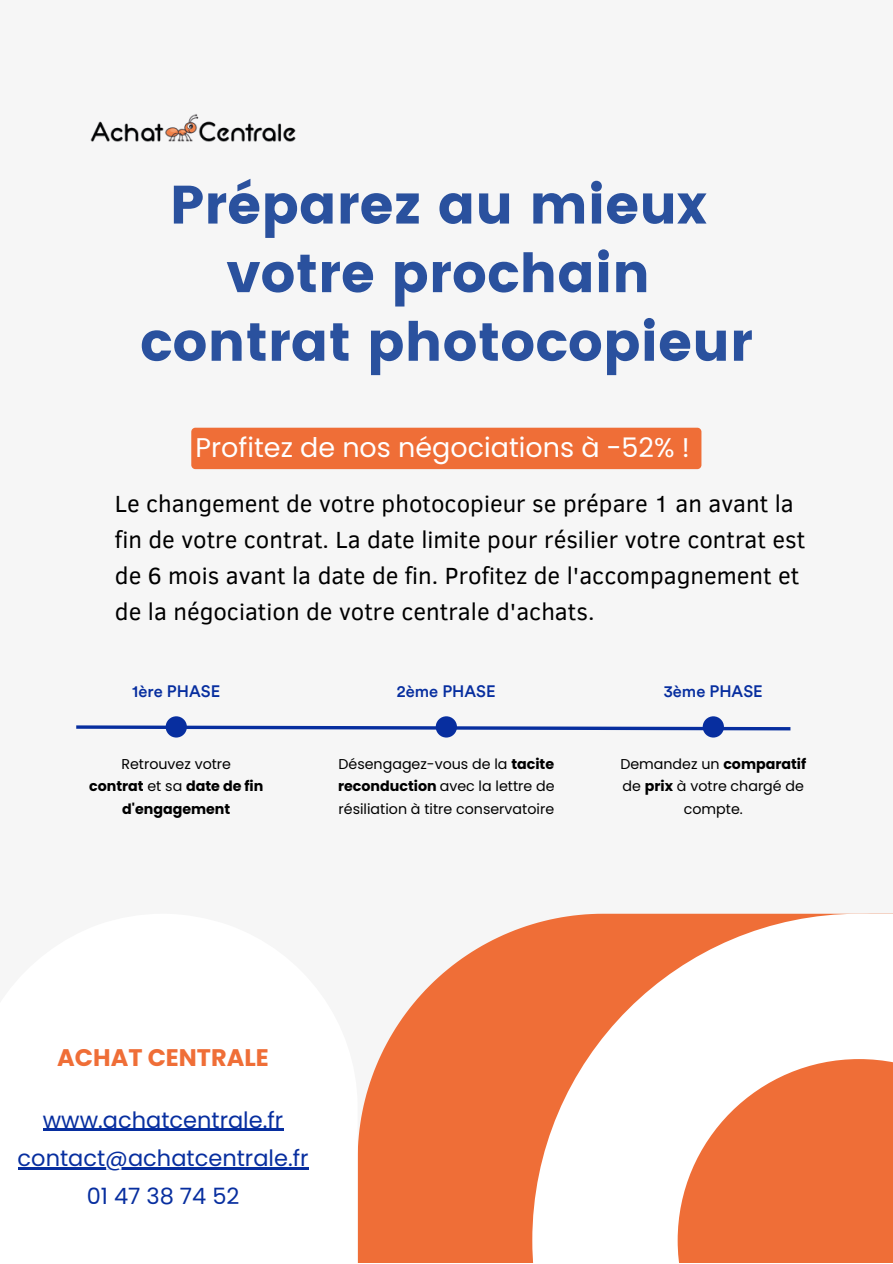
<style>
.page{position:relative;width:893px;height:1264px;background:#fff}
.page>*{position:absolute;margin:0;border:0;box-sizing:border-box;transform-origin:0 0}
.t1{font:54px/68.6px "Poppins";color:#2a519e;text-align:center}
.t2{font:27px "Poppins";color:#fff}
.t3{font:24px/36px "Clear Sans";color:#000}
.t4{font:700 24px "Poppins";color:#ef6e37}
.t5{font:22.5px/38.2px "Poppins";color:#072e9f;text-align:center}
.t6{font:500 16.5px "Circular Std";color:#072e9f}
.t7{font:14.25px/22.5px "Poppins";color:#000;text-align:justify}
.t8{font:700 14.25px/22.5px "Poppins";color:#000;text-align:center}
.s1{font-weight:400}
.s2{font-weight:700}
</style>
<div class="page">
<div style="left:0;top:0;width:892px;height:1262px;background:#f6f6f6"></div>
<svg style="left:357px;top:924px;width:175px;height:338px;fill:#ef6e37"></svg>
<svg style="left:532px;top:913px;width:360px;height:349px;fill:#fff"></svg>
<div style="left:0;top:913px;width:357px;height:349px;background:#fff"></div>
<img style="left:90px;top:114px;width:206px;height:28px">
<svg style="left:76px;top:724px;width:715px;height:8px"></svg>
<div style="left:166px;top:716px;width:21px;height:21px;background:#072e9f;border-radius:50%"></div>
<div style="left:702px;top:716px;width:22px;height:21px;background:#072e9f;border-radius:50%"></div>
<div style="left:435px;top:716px;width:22px;height:21px;background:#072e9f;border-radius:50%"></div>
<div style="left:848px;top:913px;width:44px;height:84px;background:#fff"></div>
<div style="left:191px;top:427px;width:510px;height:42px;background:#ef6e37;border-radius:4px"></div>
<hr style="left:43px;top:1128px;width:240px;height:2px;background:#072e9f">
<hr style="left:18px;top:1166px;width:290px;height:3px;background:#072e9f">
<h1 class="t1" style="left:140px;top:171px;width:614px">Préparez au mieux votre prochain contrat photocopieur</h1>
<p class="t2" style="left:195px;top:428px;width:495px">Profitez de nos négociations à -52% !</p>
<p class="t3" style="left:115px;top:484px;width:691px">Le changement de votre photocopieur se prépare 1 an avant la fin de votre contrat. La date limite pour résilier votre contrat est de 6 mois avant la date de fin. Profitez de l'accompagnement et de la négociation de votre centrale d'achats.</p>
<p class="t6" style="left:132px;top:683px;width:89px">1ère PHASE</p>
<p class="t8" style="left:89px;top:752px;width:176px"><span class="s1">Retrouvez votre<br></span>contrat <span class="s1">et sa</span> date de fin d'engagement</p>
<p class="t6" style="left:397px;top:683px;width:100px">2ème PHASE</p>
<p class="t7" style="left:338px;top:752px;width:218px">Désengagez-vous de la <span class="s2">tacite reconduction</span> avec la lettre de résiliation à titre conservatoire</p>
<p class="t6" style="left:663px;top:683px;width:100px">3ème PHASE</p>
<p class="t7" style="left:620px;top:752px;width:187px;text-align:center">Demandez un <span class="s2">comparatif </span>de <span class="s2">prix</span> à votre chargé de compte.</p>
<p class="t4" style="left:57px;top:1040px;width:213px">ACHAT CENTRALE</p>
<p class="t5" style="left:18px;top:1100px;width:292px">www.achatcentrale.fr contact@achatcentrale.fr<br>01 47 38 74 52</p>
</div>
